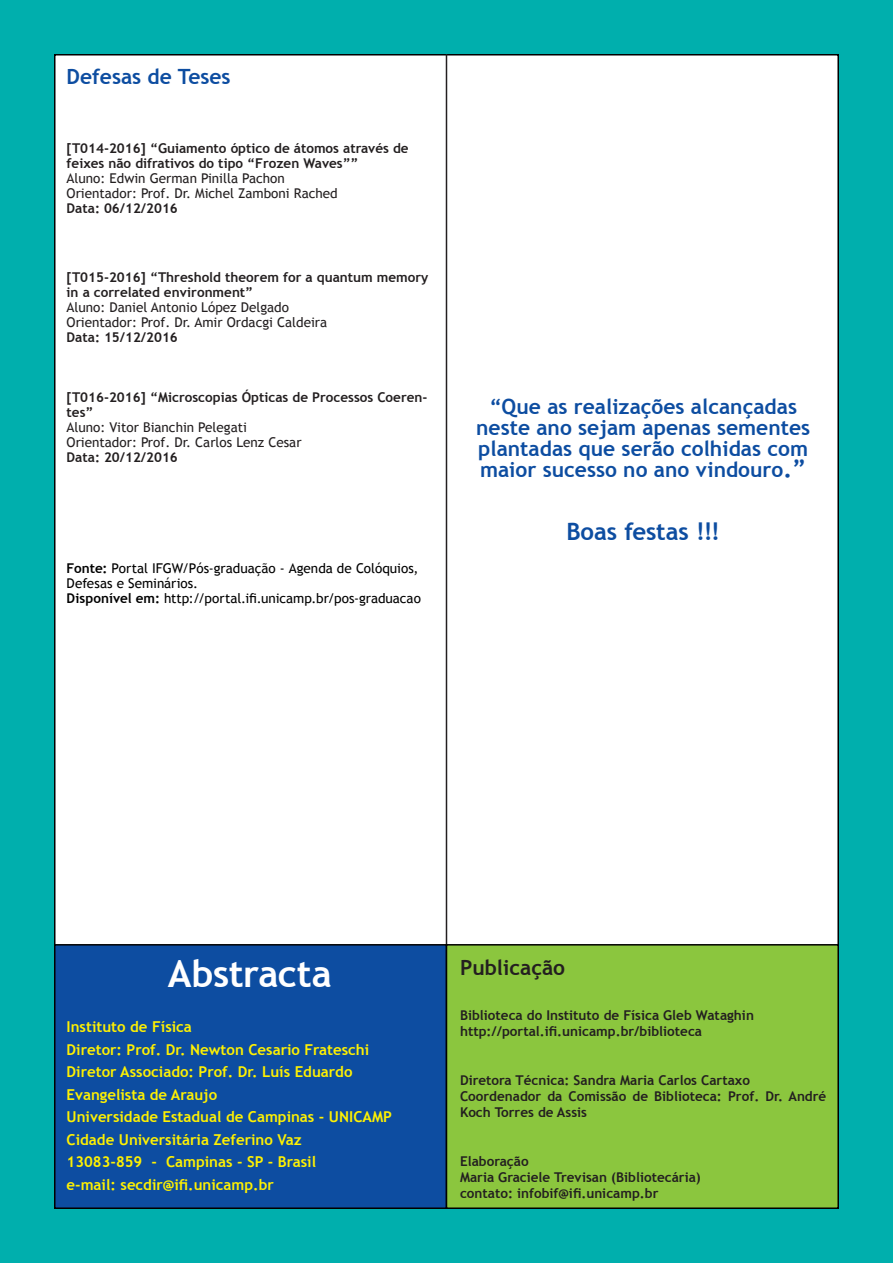
<style>
.page{position:relative;width:893px;height:1263px;background:#fff}
.page>*{position:absolute;margin:0;border:0;box-sizing:border-box;transform-origin:0 0}
.t1{font:700 37.5px "Trebuchet MS";letter-spacing:-.015em;color:#fff}
.t2{font:700 24px "Trebuchet MS";letter-spacing:-.005em;color:#0d4da1}
.t3{font:700 21px/21px "Trebuchet MS";color:#0d4da1;text-align:center}
.t4{font:700 21px "Trebuchet MS";color:#231f20}
.t5{font:700 15px/22.5px "Trebuchet MS";color:#fff101}
.t6{font:700 13.5px/16.2px "Trebuchet MS";color:#231f20}
.t7{font:13.5px/15px "Trebuchet MS";color:#231f20}
.t8{font:13.5px/15px "Trebuchet MS";color:#000}
.s1{font-weight:700}
.s2{font-size:24px}
</style>
<div class="page">
<div style="left:1px;top:1px;width:891px;height:1261px;background:#00afad"></div>
<div style="left:54px;top:54px;width:785px;height:1155px;background:#fff;border:2px solid #000"></div>
<hr style="left:446px;top:54px;width:1px;height:890px;background:#231f20">
<div style="left:54px;top:944px;width:393px;height:265px;background:#0d4da1;border:2px solid #000"></div>
<div style="left:446px;top:944px;width:393px;height:265px;background:#8bc63e;border:2px solid #000"></div>
<h3 class="t3" style="left:67px;top:66px;width:165px">Defesas de Teses</h3>
<p class="t6" style="left:67px;top:140px;width:343px;line-height:15px">[T014-2016] “Guiamento óptico de átomos através de feixes não difrativos do tipo “Frozen Waves””</p>
<p class="t7" style="left:67px;top:170px;width:273px">Aluno: Edwin German Pinilla Pachon<br>Orientador: Prof. Dr. Michel Zamboni Rached</p>
<p class="t6" style="left:67px;top:200px;width:113px">Data: 06/12/2016</p>
<p class="t6" style="left:67px;top:269px;width:363px;line-height:15px">[T015-2016] “Threshold theorem for a quantum memory in a correlated environment”</p>
<p class="t7" style="left:67px;top:299px;width:262px">Aluno: Daniel Antonio López Delgado<br>Orientador: Prof. Dr. Amir Ordacgi Caldeira</p>
<p class="t6" style="left:67px;top:329px;width:113px">Data: 15/12/2016</p>
<p class="t6" style="left:67px;top:389px;width:362px;line-height:15px">[T016-2016] “Microscopias Ópticas de Processos Coeren&shy;tes”</p>
<p class="t7" style="left:67px;top:419px;width:237px">Aluno: Vitor Bianchin Pelegati<br>Orientador: Prof. Dr. Carlos Lenz Cesar</p>
<p class="t6" style="left:67px;top:449px;width:113px">Data: 20/12/2016</p>
<p class="t8" style="left:67px;top:560px;width:356px"><span class="s1">Fonte:</span> Portal IFGW/Pós-graduação - Agenda de Colóquios,<br>Defesas e Seminários.<br><span class="s1">Disponível em:</span> http://portal.ifi.unicamp.br/pos-graduacao</p>
<h3 class="t3" style="left:476px;top:396px;width:335px">“Que as realizações alcançadas neste ano sejam apenas sementes plantadas que serão colhidas com maior sucesso no ano vindouro<span class="s2">.”</span></h3>
<h2 class="t2" style="left:566px;top:516px;width:155px">Boas festas !!!</h2>
<h1 class="t1" style="left:168px;top:950px;width:165px">Abstracta</h1>
<p class="t5" style="left:67px;top:1016px;width:327px">Instituto de Física<br>Diretor: Prof. Dr. Newton Cesario Frateschi Diretor Associado: Prof. Dr. Luís Eduardo Evangelista de Araujo<br>Universidade Estadual de Campinas - UNICAMP Cidade Universitária Zeferino Vaz<br>13083-859 - Campinas - SP - Brasil<br>e-mail: secdir@ifi.unicamp.br</p>
<h3 class="t4" style="left:460px;top:954px;width:107px">Publicação</h3>
<p class="t6" style="left:460px;top:1007px;width:295px">Biblioteca do Instituto de Física Gleb Wataghin http://portal.ifi.unicamp.br/biblioteca</p>
<p class="t6" style="left:460px;top:1072px;width:368px">Diretora Técnica: Sandra Maria Carlos Cartaxo<br>Coordenador da Comissão de Biblioteca: Prof. Dr. André<br>Koch Torres de Assis</p>
<p class="t6" style="left:460px;top:1153px;width:242px">Elaboração<br>Maria Graciele Trevisan (Bibliotecária) contato: infobif@ifi.unicamp.br</p>
</div>
